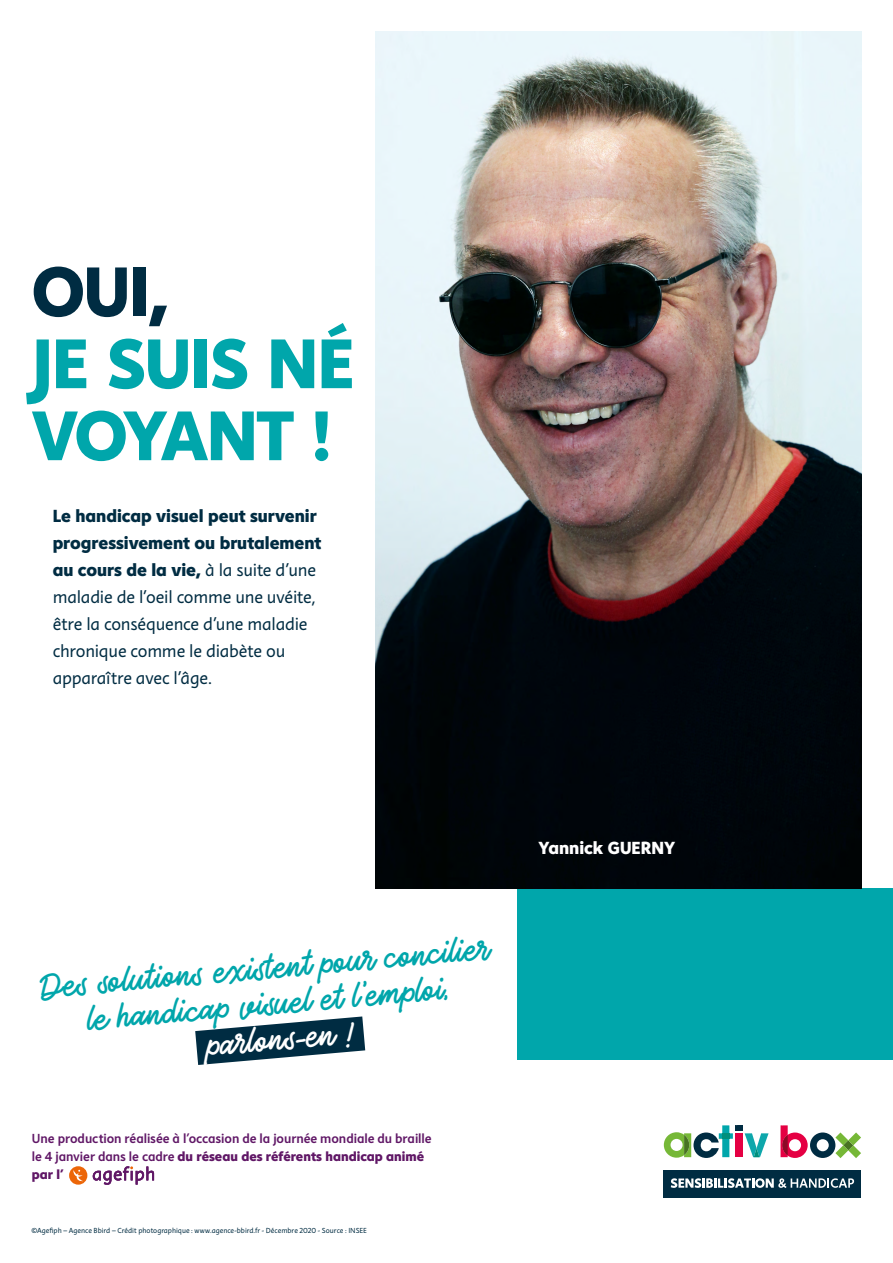
<style>
.page{position:relative;width:893px;height:1263px;background:#fff}
.page>*{position:absolute;margin:0;border:0;box-sizing:border-box;transform-origin:0 0}
.Titre_-H{font:800 72px/72px "Instant 5";letter-spacing:-.015em;color:#00a6ab}
.t1{font:45px/36px "Auto Rich";color:#00a6ab;text-align:center}
.t2{font:18px/27px "Instant 3";letter-spacing:-.01em;color:#002c42}
.t3{font:800 18px "Instant 5";color:#fff}
.t4{font:13.5px/18px "Instant 4 Slow";letter-spacing:-.005em;color:#601766}
.t5{font:7.5px "Instant 3";color:#002c42}
.s1{color:#002c42}
.s2{font-family:"Instant 5";font-weight:800}
.s3{color:#fff}
</style>
<div class="page">
<div style="left:517px;top:888px;width:376px;height:172px;background:#00a6ab"></div>
<img style="left:376px;top:32px;width:485px;height:856px">
<svg style="left:195px;top:1016px;width:171px;height:49px"></svg>
<svg style="left:93px;top:1166px;width:61px;height:19px"></svg>
<svg style="left:69px;top:1166px;width:18px;height:19px"></svg>
<svg style="left:745px;top:1133px;width:24px;height:24px"></svg>
<div style="left:736px;top:1133px;width:7px;height:24px;background:#e50043"></div>
<div style="left:736px;top:1125px;width:7px;height:6px;background:#002c42"></div>
<svg style="left:664px;top:1125px;width:69px;height:33px"></svg>
<div style="left:664px;top:1170px;width:197px;height:27px;background:#002c42"></div>
<svg style="left:671px;top:1178px;width:183px;height:10px"></svg>
<svg style="left:780px;top:1125px;width:81px;height:33px"></svg>
<p class="Titre_-H" style="left:32px;top:254px;width:324px"><span class="s1">OUI,<br></span>JE SUIS NÉ<br>VOYANT !</p>
<p class="t2" style="left:53px;top:503px;width:270px"><span class="s2">Le handicap visuel peut survenir progressivement ou brutalement au cours de la vie,</span> à la suite d'une maladie de l'oeil comme une uvéite, être la conséquence d'une maladie chronique comme le diabète ou apparaître avec l'âge.</p>
<p class="t1" style="left:39px;top:973px;width:451px;rotate:-5deg">Des solutions existent pour concilier le handicap visuel et l'emploi, <span class="s3">parlons-en !</span></p>
<p class="t4" style="left:32px;top:1129px;width:401px">Une production réalisée à l'occasion de la journée mondiale du braille le 4 janvier dans le cadre <span class="s2">du réseau des référents handicap animé</span></p>
<p class="t5" style="left:31px;top:1226px;width:337px">©Agefiph – Agence Bbird – Crédit photographique : www.agence-bbird.fr - Décembre 2020 - Source : INSEE</p>
<p class="t3" style="left:539px;top:835px;width:138px">Yannick GUERNY</p>
</div>
